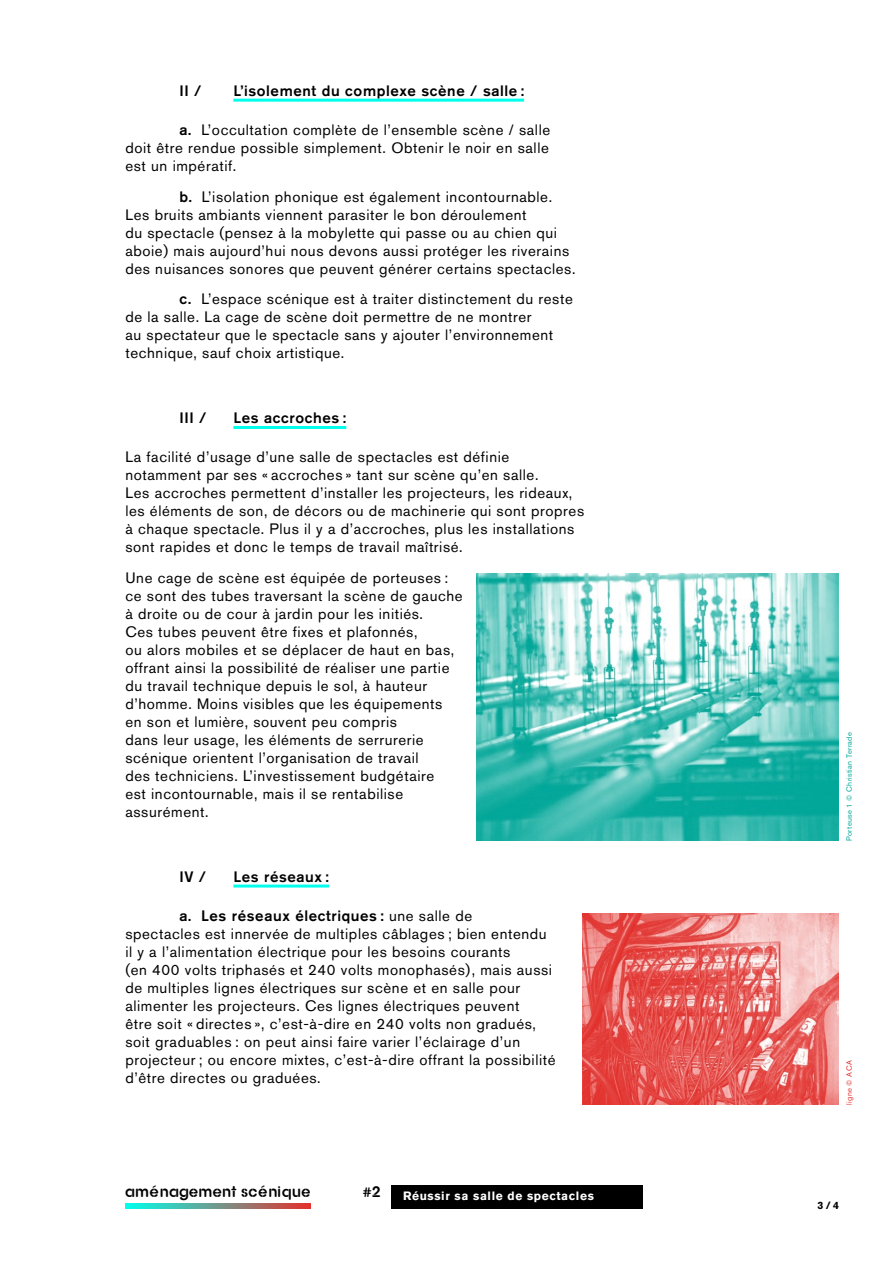
<style>
.page{position:relative;width:893px;height:1263px;background:#fff}
.page>*{position:absolute;margin:0;border:0;box-sizing:border-box;transform-origin:0 0}
.t1{font:15px/18px "Akzidenz Grotesk BQ";letter-spacing:.04em;color:#000}
.t2{font:500 15px "Akzidenz Grotesk BQ";letter-spacing:.04em;color:#000}
.t3{font:15px "AG Stencil";letter-spacing:.05em;color:#000}
.t4{font:700 12px "Akzidenz Grotesk BQ";letter-spacing:.05em;color:#fff}
.t5{font:700 10.5px "Akzidenz Grotesk BQ";color:#000}
.t6{font:7.5px "Akzidenz Grotesk BQ";letter-spacing:.04em;color:#00a799}
.t7{font:7.5px "Akzidenz Grotesk BQ";letter-spacing:.04em;color:#e3312d}
.s1{font-weight:500}
</style>
<div class="page">
<svg style="left:125px;top:1203px;width:185px;height:6px"></svg>
<div style="left:391px;top:1185px;width:251px;height:23px;background:#000"></div>
<hr style="left:233px;top:99px;width:291px;height:3px;background:#00ffec">
<hr style="left:233px;top:426px;width:113px;height:3px;background:#00ffec">
<hr style="left:233px;top:884px;width:96px;height:3px;background:#00ffec">
<img style="left:476px;top:574px;width:363px;height:266px">
<img style="left:583px;top:913px;width:255px;height:191px">
<p class="t2" style="left:179px;top:81px;width:24px">II /</p>
<p class="t2" style="left:233px;top:81px;width:292px">L’isolement du complexe scène / salle :</p>
<p class="t1" style="left:125px;top:121px;width:426px;text-align:justify;text-indent:54px"><span class="s1">a.</span> L’occultation complète de l’ensemble scène / salle doit être rendue possible simplement. Obtenir le noir en salle est un impératif.</p>
<p class="t1" style="left:125px;top:187px;width:452px;text-indent:54px"><span class="s1">b.</span> L’isolation phonique est également incontournable.<br>Les bruits ambiants viennent parasiter le bon déroulement<br>du spectacle (pensez à la mobylette qui passe ou au chien qui aboie) mais aujourd’hui nous devons aussi protéger les riverains des nuisances sonores que peuvent générer certains spectacles.</p>
<p class="t1" style="left:125px;top:290px;width:449px;text-indent:54px"><span class="s1">c.</span> L’espace scénique est à traiter distinctement du reste de la salle. La cage de scène doit permettre de ne montrer<br>au spectateur que le spectacle sans y ajouter l’environnement technique, sauf choix artistique.</p>
<p class="t2" style="left:179px;top:408px;width:29px">III /</p>
<p class="t2" style="left:233px;top:408px;width:114px">Les accroches :</p>
<p class="t1" style="left:125px;top:448px;width:460px">La facilité d’usage d’une salle de spectacles est définie notamment par ses « accroches » tant sur scène qu’en salle.<br>Les accroches permettent d’installer les projecteurs, les rideaux, les éléments de son, de décors ou de machinerie qui sont propres à chaque spectacle. Plus il y a d’accroches, plus les installations sont rapides et donc le temps de travail maîtrisé.</p>
<p class="t1" style="left:125px;top:569px;width:339px">Une cage de scène est équipée de porteuses : ce sont des tubes traversant la scène de gauche à droite ou de cour à jardin pour les initiés.<br>Ces tubes peuvent être fixes et plafonnés,<br>ou alors mobiles et se déplacer de haut en bas, offrant ainsi la possibilité de réaliser une partie du travail technique depuis le sol, à hauteur d’homme. Moins visibles que les équipements<br>en son et lumière, souvent peu compris<br>dans leur usage, les éléments de serrurerie scénique orientent l’organisation de travail<br>des techniciens. L’investissement budgétaire<br>est incontournable, mais il se rentabilise assurément.</p>
<p class="t2" style="left:179px;top:867px;width:28px">IV /</p>
<p class="t2" style="left:233px;top:867px;width:97px">Les réseaux :</p>
<p class="t1" style="left:125px;top:906px;width:432px;text-indent:54px"><span class="s1">a. Les réseaux électriques :</span> une salle de<br>spectacles est innervée de multiples câblages ; bien entendu il y a l’alimentation électrique pour les besoins courants<br>(en 400 volts triphasés et 240 volts monophasés), mais aussi de multiples lignes électriques sur scène et en salle pour alimenter les projecteurs. Ces lignes électriques peuvent<br>être soit « directes », c’est-à-dire en 240 volts non gradués, soit graduables : on peut ainsi faire varier l’éclairage d’un projecteur ; ou encore mixtes, c’est-à-dire offrant la possibilité d’être directes ou graduées.</p>
<p class="t3" style="left:125px;top:1183px;width:187px">AMÉNAGEMENT SCÉNIQUE</p>
<p class="t4" style="left:403px;top:1189px;width:192px">Réussir sa salle de spectacles</p>
<p class="t3" style="left:363px;top:1183px;width:19px">#2</p>
<p class="t6" style="left:845px;top:841px;width:110px;rotate:-90deg">Porteuse 1 © Christian Terrade</p>
<p class="t7" style="left:845px;top:1104px;width:45px;rotate:-90deg">ligne © ACA</p>
<p class="t5" style="left:817px;top:1199px;width:23px">3/4</p>
</div>
